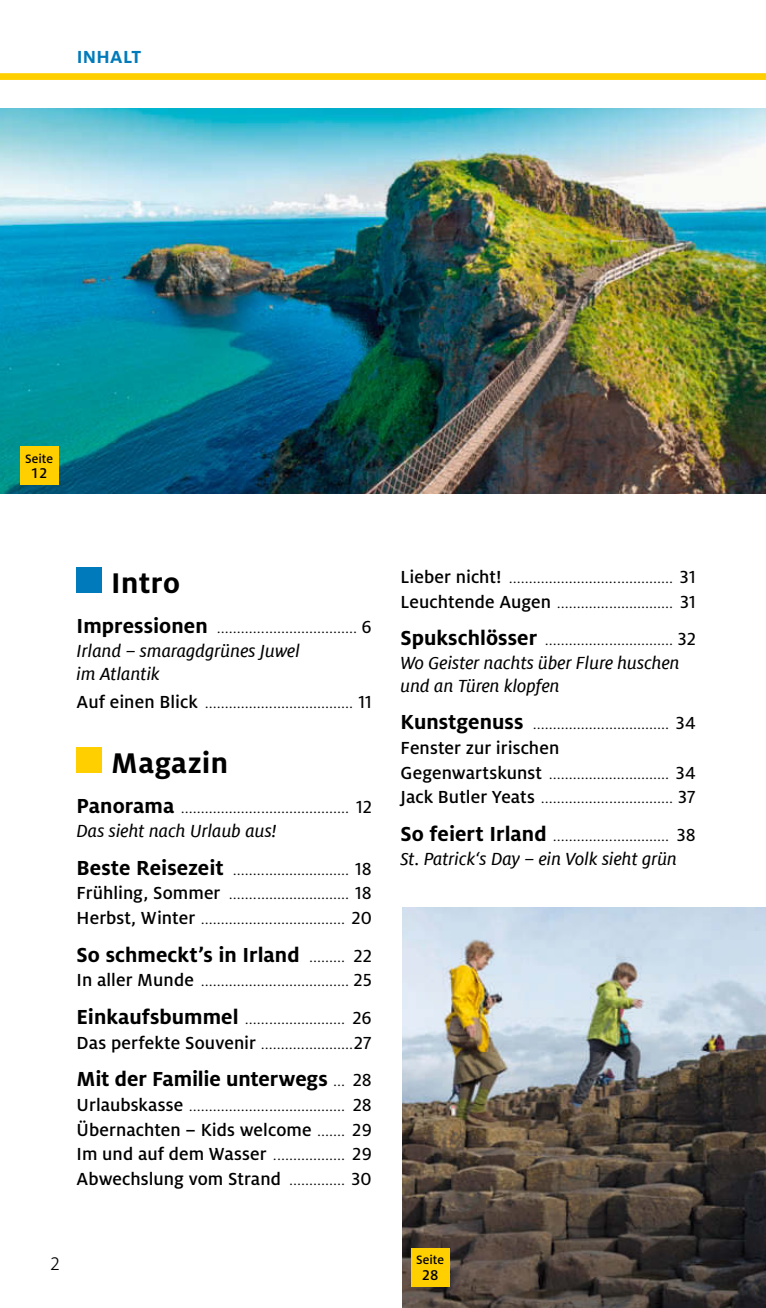
<style>
.page{position:relative;width:766px;height:1308px;background:#fff}
.page>*{position:absolute;margin:0;border:0;box-sizing:border-box;transform-origin:0 0}
.t1{font:700 31.5px "Milofor ADAC";letter-spacing:.01em;color:#000}
.t2{font:700 22.5px "Milofor ADAC";letter-spacing:-.005em;color:#000}
.t3{font:300 19.35px/24.8px "Milofor ADAC";color:#000}
.t4{font:italic 19.35px/22.5px "Milofor ADAC Text";color:#000}
.t5{font:700 19.35px "Milofor ADAC";color:#007aba}
.t6{font:300 19.35px "ADAC Myriad OT";color:#000}
.t7{font:500 15.75px "Milofor ADAC";color:#000}
.t8{font:500 13.5px "Milofor ADAC";color:#000}
.s1{font-weight:700;font-size:22.5px}
.s2{font-family:"Milofor ADAC Text";font-weight:400}
.s3{font-weight:500}
.s4{font-weight:300;font-size:19.35px}
.s5{font-family:"Milofor ADAC Text";font-weight:400;font-size:19.35px}
</style>
<div class="page">
<div style="left:0;top:73px;width:765px;height:7px;background:#ffcf00"></div>
<div style="left:77px;top:567px;width:25px;height:26px;background:#007aba"></div>
<div style="left:77px;top:747px;width:25px;height:26px;background:#ffcf00"></div>
<img style="left:0;top:108px;width:765px;height:385px">
<img style="left:402px;top:907px;width:363px;height:400px">
<div style="left:411px;top:1248px;width:38px;height:38px;background:#ffcf00"></div>
<div style="left:20px;top:446px;width:38px;height:38px;background:#ffcf00"></div>
<p class="t5" style="left:77px;top:50px;width:66px">INHALT</p>
<p class="t8" style="left:25px;top:452px;width:29px">Seite</p>
<p class="t7" style="left:31px;top:465px;width:18px">12</p>
<h1 class="t1" style="left:111px;top:571px;width:70px">Intro</h1>
<p class="t3" style="left:77px;top:614px;width:296px"><span class="s1">Impressionen</span> ................................... <span class="s2">6</span></p>
<p class="t4" style="left:77px;top:641px;width:225px">Irland – smaragdgrünes Juwel im Atlantik</p>
<p class="t3" style="left:77px;top:688px;width:296px"><span class="s3">Auf einen Blick</span> ..................................... <span class="s2">11</span></p>
<h1 class="t1" style="left:111px;top:750px;width:118px">Magazin</h1>
<p class="t3" style="left:77px;top:794px;width:296px"><span class="s1">Panorama</span> .......................................... <span class="s2">12</span></p>
<p class="t4" style="left:77px;top:821px;width:201px">Das sieht nach Urlaub aus!</p>
<p class="t3" style="left:77px;top:855px;width:297px;text-align:justify"><span class="s1">Beste Reisezeit</span> ............................. <span class="s2">18<br></span><span class="s3">Frühling, Sommer</span> .............................. <span class="s2">18<br></span><span class="s3">Herbst, Winter</span> .................................... <span class="s2">20</span></p>
<p class="t2" style="left:77px;top:945px;width:296px">So schmeckt’s in Irland <span class="s4">.........</span> <span class="s5">22</span></p>
<p class="t3" style="left:77px;top:960px;width:296px;line-height:37.6px"><span class="s3">In aller Munde</span> ..................................... <span class="s2">25<br></span><span class="s1">Einkaufsbummel</span> ......................... <span class="s2">26</span></p>
<p class="t3" style="left:77px;top:1029px;width:296px"><span class="s3">Das perfekte Souvenir</span> .......................<span class="s2">27</span></p>
<p class="t2" style="left:77px;top:1070px;width:296px">Mit der Familie unterwegs <span class="s4">...</span> <span class="s5">28</span></p>
<p class="t3" style="left:77px;top:1091px;width:296px;text-align:justify"><span class="s3">Urlaubskasse</span> ....................................... <span class="s2">28<br></span><span class="s3">Übernachten – Kids welcome</span> ....... <span class="s2">29<br></span><span class="s3">Im und auf dem Wasser</span> .................. <span class="s2">29<br></span><span class="s3">Abwechslung vom Strand</span> .............. <span class="s2">30</span></p>
<p class="t6" style="left:51px;top:1251px;width:10px">2</p>
<p class="t3" style="left:400px;top:564px;width:296px"><span class="s3">Lieber nicht!</span> ......................................... <span class="s2">31<br></span><span class="s3">Leuchtende Augen</span> ............................. <span class="s2">31</span></p>
<p class="t3" style="left:400px;top:626px;width:296px"><span class="s1">Spukschlösser</span> ................................ <span class="s2">32</span></p>
<p class="t4" style="left:400px;top:653px;width:281px">Wo Geister nachts über Flure huschen und an Türen klopfen</p>
<p class="t3" style="left:400px;top:710px;width:296px"><span class="s1">Kunstgenuss</span> .................................. <span class="s2">34<br></span><span class="s3">Fenster zur irischen Gegenwartskunst</span> .............................. <span class="s2">34<br></span><span class="s3">Jack Butler Yeats</span> ................................. <span class="s2">37</span></p>
<p class="t3" style="left:400px;top:822px;width:296px"><span class="s1">So feiert Irland</span> ............................. <span class="s2">38</span></p>
<p class="t4" style="left:400px;top:848px;width:278px">St. Patrick‘s Day – ein Volk sieht grün</p>
<p class="t8" style="left:416px;top:1253px;width:29px">Seite</p>
<p class="t7" style="left:422px;top:1267px;width:18px">28</p>
</div>
